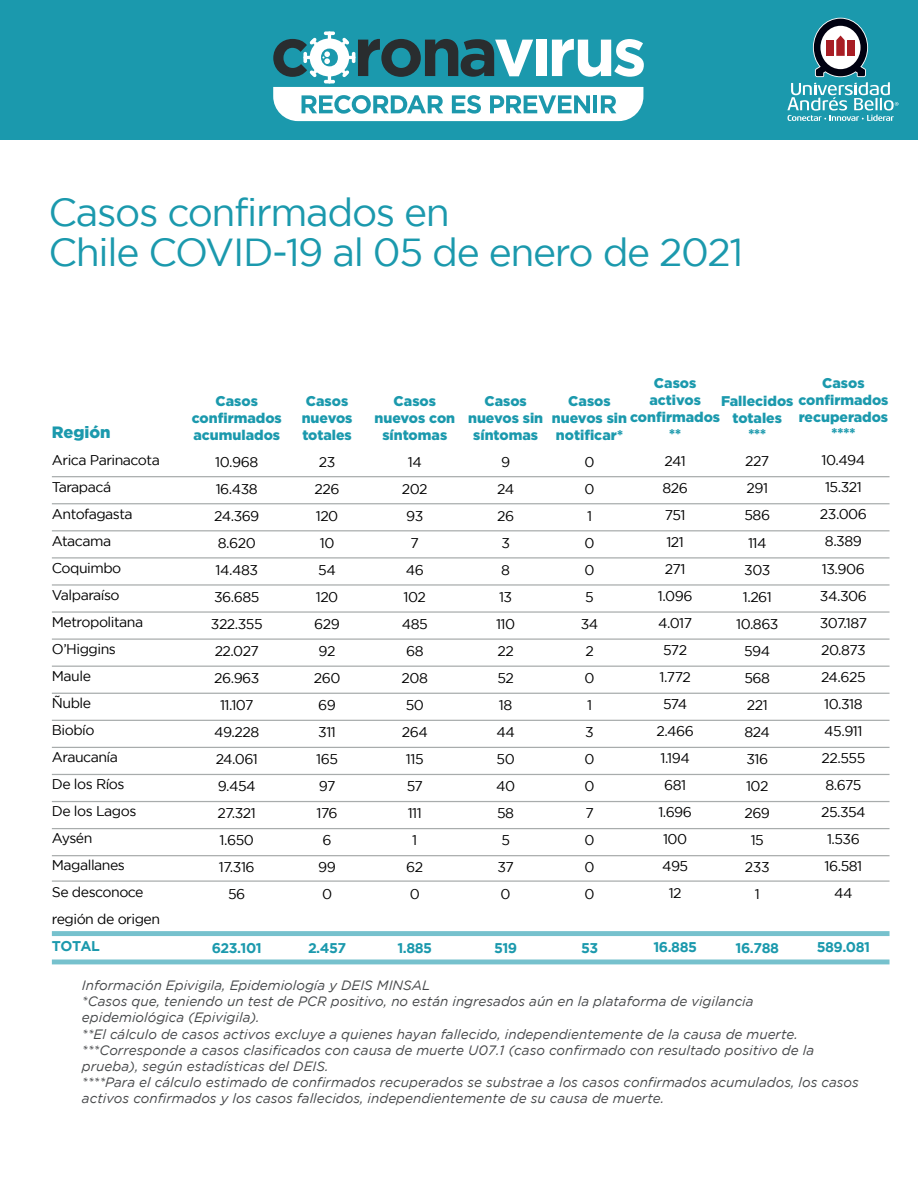
<style>
.page{position:relative;width:918px;height:1188px;background:#fff}
.page>*{position:absolute;margin:0;border:0;box-sizing:border-box;transform-origin:0 0}
.t1{font:39px/40.5px "Gotham";letter-spacing:-.035em;color:#1b99ad}
.t2{font:900 16.5px "Gotham";color:#1b99ad}
.t3{font:14.1px/27px "Gotham";letter-spacing:-.035em;color:#000001;text-align:center}
.t4{font:900 14.1px/17px "Gotham";color:#1b99ad;text-align:center}
.t5{font:700 14.1px "Gotham";letter-spacing:-.035em;color:#1b99ad}
.t6{font:italic 13.5px/16.2px "Gotham";color:#454749}
</style>
<div class="page">
<div style="left:0;top:0;width:918px;height:139px;background:#1b99ad"></div>
<svg style="left:787px;top:18px;width:111px;height:103px"></svg>
<hr style="left:52px;top:476px;width:838px;height:1px;background:#a8acac">
<hr style="left:52px;top:503px;width:838px;height:1px;background:#a8acac">
<hr style="left:52px;top:530px;width:838px;height:1px;background:#a8acac">
<hr style="left:52px;top:557px;width:838px;height:2px;background:#a8acac">
<hr style="left:52px;top:584px;width:838px;height:2px;background:#a8acac">
<hr style="left:52px;top:611px;width:838px;height:2px;background:#a8acac">
<hr style="left:52px;top:638px;width:838px;height:2px;background:#a8acac">
<hr style="left:52px;top:666px;width:838px;height:1px;background:#a8acac">
<hr style="left:52px;top:693px;width:838px;height:1px;background:#a8acac">
<hr style="left:52px;top:720px;width:838px;height:1px;background:#a8acac">
<hr style="left:52px;top:747px;width:838px;height:1px;background:#a8acac">
<hr style="left:52px;top:774px;width:838px;height:1px;background:#a8acac">
<hr style="left:52px;top:828px;width:838px;height:1px;background:#a8acac">
<hr style="left:52px;top:855px;width:838px;height:1px;background:#a8acac">
<hr style="left:52px;top:880px;width:838px;height:2px;background:#a8acac">
<div style="left:52px;top:931px;width:838px;height:5px;background:#76c1cd"></div>
<div style="left:52px;top:959px;width:838px;height:5px;background:#76c1cd"></div>
<hr style="left:52px;top:801px;width:838px;height:1px;background:#a8acac">
<svg style="left:273px;top:31px;width:371px;height:90px"></svg>
<h1 class="t1" style="left:49px;top:191px;width:696px">Casos confirmados en<br>Chile COVID-19 al 05 de enero de 2021</h1>
<p class="t4" style="left:822px;top:374px;width:44px">Casos</p>
<p class="t4" style="left:799px;top:408px;width:91px">recuperados ****</p>
<p class="t3" style="left:820px;top:447px;width:49px">10.494<br>15.321<br>23.006<br>8.389<br>13.906<br>34.306<br>307.187<br>20.873<br>24.625<br>10.318<br>45.911<br>22.555<br>8.675<br>25.354<br>1.536<br>16.581<br>44</p>
<p class="t4" style="left:654px;top:375px;width:44px">Casos</p>
<p class="t4" style="left:649px;top:392px;width:53px">activos</p>
<p class="t4" style="left:552px;top:408px;width:170px">nuevos sin confirmados</p>
<p class="t4" style="left:669px;top:425px;width:13px">**</p>
<p class="t3" style="left:656px;top:448px;width:39px">241<br>826<br>751<br>121<br>271<br>1.096<br>4.017<br>572<br>1.772<br>574<br>2.466<br>1.194<br>681<br>1.696<br>100<br>495<br>12</p>
<p class="t4" style="left:721px;top:391px;width:169px">Fallecidos confirmados</p>
<p class="t4" style="left:733px;top:409px;width:51px">totales</p>
<p class="t4" style="left:748px;top:426px;width:19px">***</p>
<p class="t3" style="left:736px;top:448px;width:44px">227<br>291<br>586<br>114<br>303<br>1.261<br>10.863<br>594<br>568<br>221<br>824<br>316<br>102<br>269<br>15<br>233<br>1</p>
<p class="t4" style="left:468px;top:392px;width:77px">Casos nuevos sin síntomas</p>
<p class="t3" style="left:496px;top:448px;width:21px">9<br>24<br>26<br>3<br>8<br>13<br>110<br>22<br>52<br>18<br>44<br>50<br>40<br>58<br>5<br>37<br>0</p>
<p class="t4" style="left:568px;top:392px;width:44px">Casos</p>
<p class="t4" style="left:556px;top:426px;width:69px">notificar*</p>
<p class="t3" style="left:581px;top:448px;width:19px">0<br>0<br>1<br>0<br>0<br>5<br>34<br>2<br>0<br>1<br>3<br>0<br>0<br>7<br>0<br>0<br>0</p>
<p class="t4" style="left:374px;top:392px;width:82px">Casos nuevos con síntomas</p>
<p class="t3" style="left:402px;top:448px;width:28px">14<br>202<br>93<br>7<br>46<br>102<br>485<br>68<br>208<br>50<br>264<br>115<br>57<br>111<br>1<br>62<br>0</p>
<p class="t4" style="left:192px;top:392px;width:92px">Casos confirmados acumulados</p>
<p class="t3" style="left:211px;top:448px;width:53px">10.968<br>16.438<br>24.369<br>8.620<br>14.483<br>36.685<br>322.355<br>22.027<br>26.963<br>11.107<br>49.228<br>24.061<br>9.454<br>27.321<br>1.650<br>17.316<br>56</p>
<p class="t4" style="left:302px;top:392px;width:52px;text-align:left">Casos nuevos totales</p>
<p class="t3" style="left:314px;top:448px;width:28px">23<br>226<br>120<br>10<br>54<br>120<br>629<br>92<br>260<br>69<br>311<br>165<br>97<br>176<br>6<br>99<br>0</p>
<p class="t2" style="left:52px;top:422px;width:60px">Región</p>
<p class="t3" style="left:52px;top:446px;width:110px;text-align:left">Arica Parinacota<br>Tarapacá<br>Antofagasta<br>Atacama<br>Coquimbo<br>Valparaíso<br>Metropolitana<br>O’Higgins<br>Maule<br>Ñuble<br>Biobío<br>Araucanía<br>De los Ríos<br>De los Lagos<br>Aysén<br>Magallanes<br>Se desconoce región de origen</p>
<p class="t5" style="left:52px;top:938px;width:50px">TOTAL</p>
<p class="t5" style="left:817px;top:939px;width:55px">589.081</p>
<p class="t6" style="left:82px;top:977px;width:778px">Información Epivigila, Epidemiología y DEIS MINSAL<br>*Casos que, teniendo un test de PCR positivo, no están ingresados aún en la plataforma de vigilancia epidemiológica (Epivigila).<br>**El cálculo de casos activos excluye a quienes hayan fallecido, independientemente de la causa de muerte. ***Corresponde a casos clasificados con causa de muerte U07.1 (caso confirmado con resultado positivo de la prueba), según estadísticas del DEIS.<br>****Para el cálculo estimado de confirmados recuperados se substrae a los casos confirmados acumulados, los casos activos confirmados y los casos fallecidos, independientemente de su causa de muerte.</p>
<p class="t5" style="left:653px;top:939px;width:45px">16.885</p>
<p class="t5" style="left:736px;top:940px;width:45px">16.788</p>
<p class="t5" style="left:494px;top:940px;width:25px">519</p>
<p class="t5" style="left:398px;top:940px;width:36px">1.885</p>
<p class="t5" style="left:212px;top:940px;width:52px">623.101</p>
<p class="t5" style="left:581px;top:940px;width:19px">53</p>
<p class="t5" style="left:308px;top:940px;width:40px">2.457</p>
</div>
